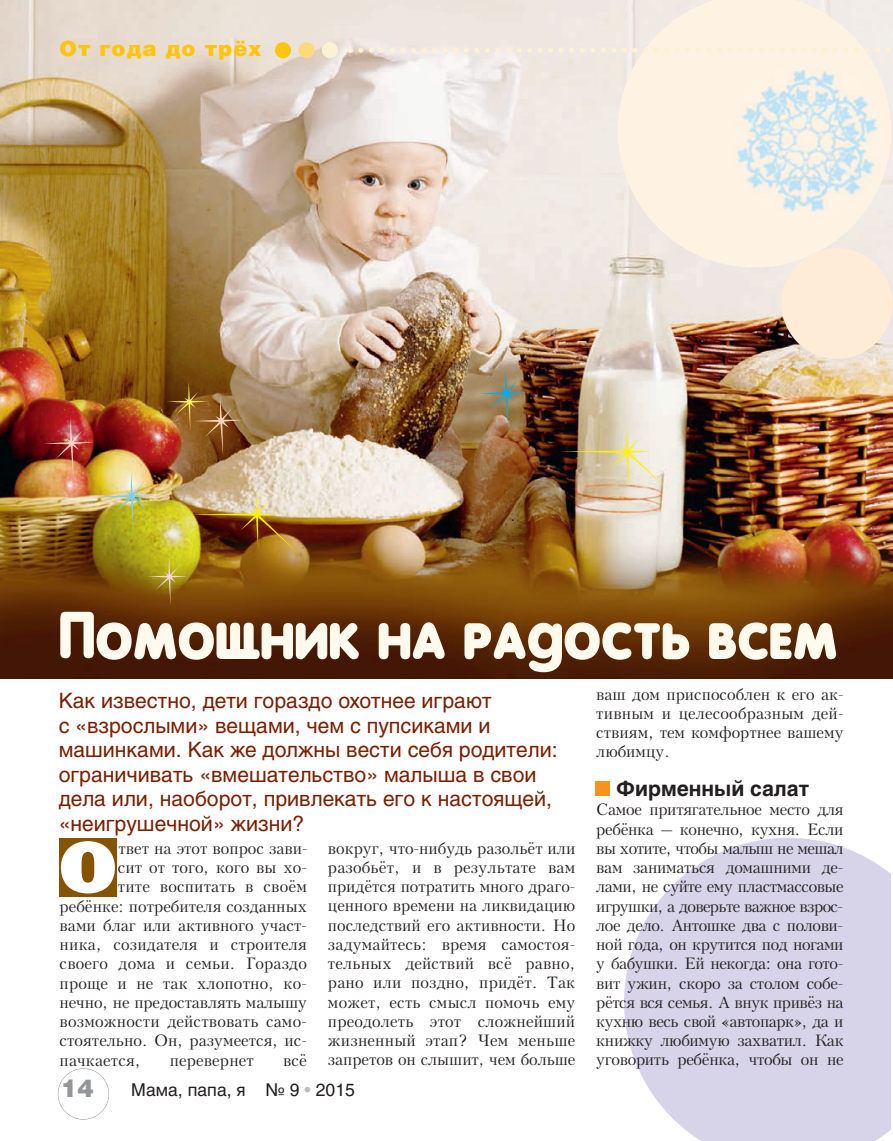
<style>
.page{position:relative;width:893px;height:1141px;background:#fff}
.page>*{position:absolute;margin:0;border:0;box-sizing:border-box;transform-origin:0 0}
.t1{font:71.23px "Xenia Extended C";color:#fff}
.t2{font:24.5px "Helios Black C";color:#939598}
.t3{font:21px/24.5px "Helios C";color:#7a1f00}
.t4{font:700 21px "Helios C";color:#231f20}
.t5{font:21px "Helios Black C";letter-spacing:.05em;color:#fec40e}
.t6{font:17.5px "Helios C";color:#231f20}
.t7{font:15.75px/19.2px "Kudrashov C";color:#231f20;text-align:justify}
.s1{color:#bcbdc0}
</style>
<div class="page">
<img style="left:0;top:0;width:892px;height:679px">
<svg style="left:624px;top:838px;width:267px;height:303px;background:#dcd8eb"></svg>
<svg style="left:618px;top:0;width:273px;height:268px;background:#f9efe2"></svg>
<div style="left:58px;top:1068px;width:51px;height:52px;border:1px solid #939598;border-radius:50%"></div>
<div style="left:781px;top:248px;width:111px;height:111px;background:#feecd7;border-radius:50%"></div>
<svg style="left:60px;top:612px;width:776px;height:60px;background:#95745a"></svg>
<svg style="left:348px;top:48px;width:543px;height:5px;background:#f8eddb"></svg>
<div style="left:275px;top:42px;width:16px;height:16px;background:#fec40e;border-radius:50%"></div>
<div style="left:298px;top:42px;width:16px;height:16px;background:#fed87d;border-radius:50%"></div>
<div style="left:322px;top:42px;width:16px;height:16px;background:#fef1d1;border-radius:50%"></div>
<div style="left:60px;top:838px;width:57px;height:59px;background:#865401"></div>
<div style="left:596px;top:781px;width:14px;height:15px;background:#f7931d"></div>
<img style="left:733px;top:63px;width:148px;height:154px">
<svg style="left:479px;top:369px;width:51px;height:60px;background:#917c5b"></svg>
<img style="left:559px;top:427px;width:108px;height:62px">
<img style="left:44px;top:382px;width:252px;height:223px">
<h3 class="t5" style="left:60px;top:35px;width:204px">От года до трёх</h3>
<p class="t3" style="left:59px;top:691px;width:501px">Как известно, дети гораздо охотнее играют<br>с «взрослыми» вещами, чем с пупсиками и машинками. Как же должны вести себя родители: ограничивать «вмешательство» малыша в свои дела или, наоборот, привлекать его к настоящей, «неигрушечной» жизни?</p>
<h1 class="t1" style="left:60px;top:822px;width:58px">О</h1>
<p class="t7" style="left:119px;top:839px;width:191px">твет на этот вопрос зави-</p>
<p class="t7" style="left:118px;top:858px;width:191px">сит от того, кого вы хо-</p>
<p class="t7" style="left:118px;top:877px;width:191px">тите воспитать в своём</p>
<p class="t7" style="left:60px;top:896px;width:249px">ребёнке: потребителя созданных</p>
<p class="t7" style="left:60px;top:916px;width:249px">вами благ или активного участ-</p>
<p class="t7" style="left:60px;top:935px;width:249px">ника, созидателя и строителя</p>
<p class="t7" style="left:60px;top:954px;width:249px">своего дома и семьи. Гораздо</p>
<p class="t7" style="left:60px;top:973px;width:249px">проще и не так хлопотно, ко-</p>
<p class="t7" style="left:60px;top:993px;width:249px">нечно, не предоставлять малышу</p>
<p class="t7" style="left:60px;top:1012px;width:249px">возможности действовать само-</p>
<p class="t7" style="left:60px;top:1031px;width:249px">стоятельно. Он, разумеется, ис-</p>
<p class="t7" style="left:60px;top:1050px;width:83px">пачкается,</p>
<p class="t7" style="left:170px;top:1050px;width:86px">перевернет</p>
<p class="t7" style="left:283px;top:1050px;width:25px">всё</p>
<p class="t7" style="left:328px;top:839px;width:249px">вокруг, что-нибудь разольёт или разобьёт, и в результате вам придётся потратить много драго&shy;ценного времени на ликвидацию последствий его активности. Но задумайтесь: время самостоя&shy;тельных действий всё равно, рано или поздно, придёт. Так может, есть смысл помочь ему преодолеть этот сложнейший жизненный этап? Чем меньше запретов он слышит, чем больше</p>
<h2 class="t2" style="left:61px;top:1073px;width:34px">14</h2>
<p class="t6" style="left:131px;top:1083px;width:225px">Мама, папа, я № 9 <span class="s1">•</span> 2015</p>
<p class="t7" style="left:596px;top:685px;width:249px">ваш дом приспособлен к его ак&shy;тивным и целесообразным дей&shy;ствиям, тем комфортнее вашему любимцу.</p>
<h3 class="t4" style="left:616px;top:776px;width:194px">Фирменный салат</h3>
<p class="t7" style="left:596px;top:800px;width:249px">Самое притягательное место для ребёнка – конечно, кухня. Если вы хотите, чтобы малыш не мешал вам заниматься домашними де&shy;лами, не суйте ему пластмассовые игрушки, а доверьте важное взрос&shy;лое дело. Антошке два с полови&shy;ной года, он крутится под ногами у бабушки. Ей некогда: она гото&shy;вит ужин, скоро за столом собе&shy;рётся вся семья. А внук привёз на кухню весь свой «автопарк», да и книжку любимую захватил. Как уговорить ребёнка, чтобы он не</p>
</div>
